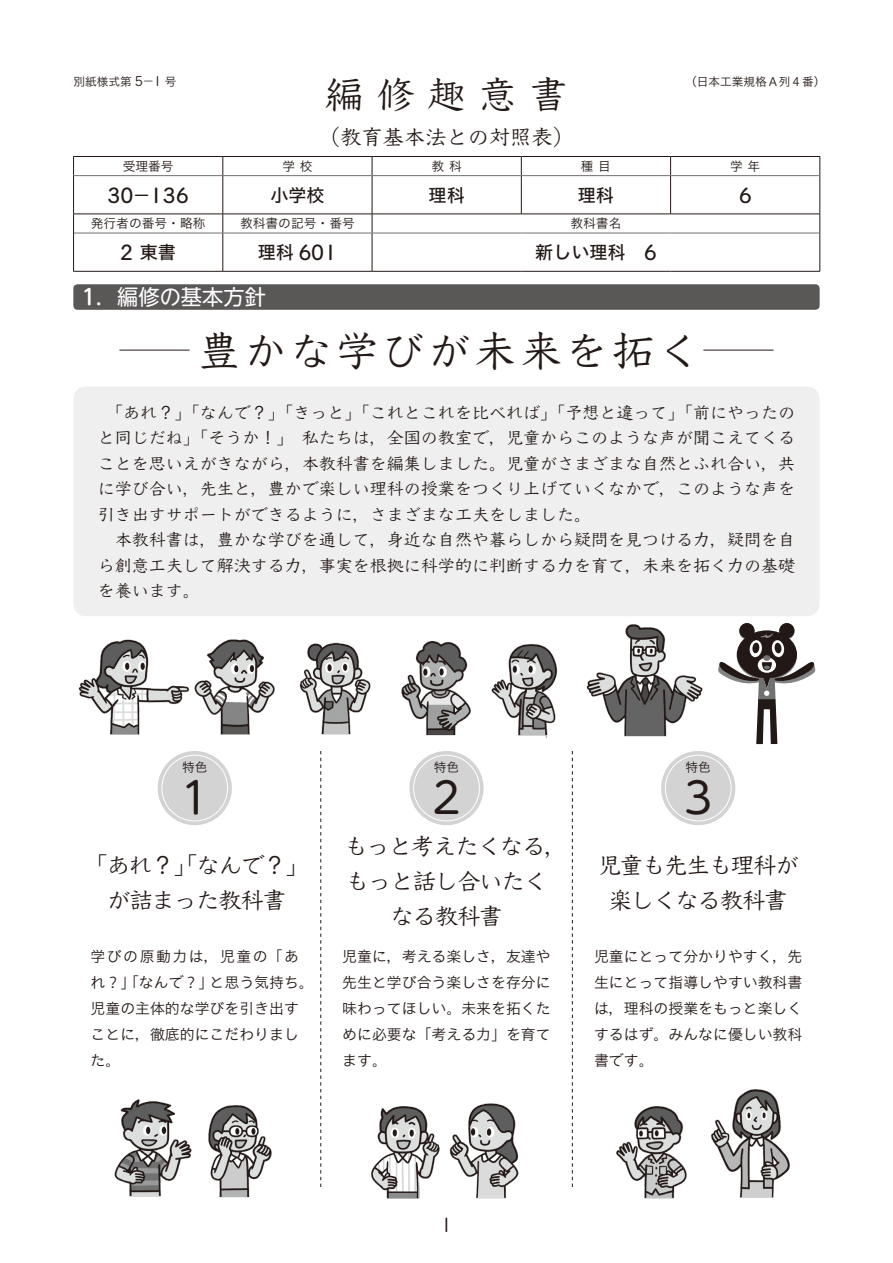
<style>
.page{position:relative;width:893px;height:1263px;background:#fff}
.page>*{position:absolute;margin:0;border:0;box-sizing:border-box;transform-origin:0 0}
.t1{font:500 42.45px "Yu T Kyo New H";letter-spacing:.08em;color:#231916}
.t2{font:42.45px "UD Shin M Go Pro";color:#231916}
.t3{font:500 38.25px "Yu T Kyo New H";color:#231916}
.t4{font:500 23.4px/35.1px "Yu T Kyo New H";letter-spacing:-.05em;color:#231916;text-align:center}
.t5{font:500 21.3px "Yu T Kyo New H";color:#231916}
.t6{font:21.3px "UD Shin M Go Pro";color:#fff}
.t7{font:700 19.95px "Yu T Kyo Oubun Std";color:#231916}
.t8{font:18.75px "Yu T Kyo Oubun Std Medium Alt";color:#231916}
.t9{font:18px "Hiragino UD Sans Std W5";color:#231916}
.t10{font:500 16.95px/25.5px "Yu T Kyo New H";color:#231916}
.t11{font:14.85px/26.1px "Kyo KG Kn Std W3";color:#231916;text-align:justify}
.t12{font:14.85px/26.1px "Hiragino UD Sans Std W3";color:#231916}
.t13{font:12.75px "Hiragino UD Sans Std W3";color:#231916}
.t14{font:11.7px "Hiragino UD Sans Std W3";color:#231916}
.s1{font-family:"Yu T Kyo Oubun Std Medium Alt";font-size:12.9px}
.s2{font-family:"Kyo KG Kn Std W3"}
.s3{font-family:"Yu T Kyo Oubun Std";font-weight:700;font-size:19.95px}
.s4{font-family:"Hiragino UD Sans Std W5";font-weight:400;font-size:18px}
.s5{font-family:"Kyo KG Kn Std W5"}
.s6{font-weight:500}
.s7{font-family:"Yu TUD Kyo";font-weight:500}
.s8{font-family:"Hiragino UD Sans Std W3"}
</style>
<div class="page">
<hr style="left:73px;top:156px;width:150px;height:1px;background:#231916">
<svg style="left:73px;top:157px;width:1px;height:19px"></svg>
<hr style="left:223px;top:156px;width:149px;height:1px;background:#231916">
<svg style="left:223px;top:157px;width:1px;height:18px"></svg>
<hr style="left:372px;top:156px;width:149px;height:1px;background:#231916">
<svg style="left:372px;top:157px;width:1px;height:18px"></svg>
<hr style="left:521px;top:156px;width:150px;height:1px;background:#231916">
<svg style="left:521px;top:157px;width:1px;height:18px"></svg>
<hr style="left:671px;top:156px;width:149px;height:1px;background:#231916">
<svg style="left:670px;top:157px;width:1px;height:18px"></svg>
<svg style="left:820px;top:157px;width:1px;height:19px"></svg>
<hr style="left:73px;top:176px;width:1px;height:38px;background:#231916">
<hr style="left:223px;top:176px;width:1px;height:38px;background:#231916">
<hr style="left:372px;top:176px;width:1px;height:38px;background:#231916">
<hr style="left:521px;top:176px;width:1px;height:38px;background:#231916">
<hr style="left:670px;top:176px;width:1px;height:38px;background:#231916">
<hr style="left:820px;top:176px;width:1px;height:38px;background:#231916">
<hr style="left:73px;top:214px;width:150px;height:1px;background:#231916">
<svg style="left:73px;top:214px;width:1px;height:19px"></svg>
<hr style="left:223px;top:214px;width:149px;height:1px;background:#231916">
<svg style="left:223px;top:214px;width:1px;height:19px"></svg>
<hr style="left:372px;top:214px;width:149px;height:1px;background:#231916">
<svg style="left:372px;top:214px;width:1px;height:19px"></svg>
<hr style="left:521px;top:214px;width:150px;height:1px;background:#231916">
<hr style="left:671px;top:214px;width:149px;height:1px;background:#231916">
<svg style="left:820px;top:214px;width:1px;height:19px"></svg>
<hr style="left:73px;top:233px;width:1px;height:38px;background:#231916">
<hr style="left:223px;top:233px;width:1px;height:38px;background:#231916">
<hr style="left:372px;top:233px;width:1px;height:38px;background:#231916">
<hr style="left:820px;top:233px;width:1px;height:38px;background:#231916">
<hr style="left:73px;top:271px;width:150px;height:1px;background:#231916">
<hr style="left:223px;top:271px;width:149px;height:1px;background:#231916">
<hr style="left:372px;top:271px;width:149px;height:1px;background:#231916">
<hr style="left:521px;top:271px;width:150px;height:1px;background:#231916">
<hr style="left:671px;top:271px;width:149px;height:1px;background:#231916">
<hr style="left:74px;top:175px;width:149px;height:1px;background:#727171">
<hr style="left:223px;top:175px;width:149px;height:1px;background:#727171">
<hr style="left:372px;top:175px;width:149px;height:1px;background:#727171">
<hr style="left:521px;top:175px;width:150px;height:1px;background:#727171">
<hr style="left:671px;top:175px;width:149px;height:1px;background:#727171">
<hr style="left:74px;top:233px;width:149px;height:1px;background:#727171">
<hr style="left:223px;top:233px;width:149px;height:1px;background:#727171">
<hr style="left:372px;top:233px;width:149px;height:1px;background:#727171">
<hr style="left:521px;top:233px;width:150px;height:1px;background:#727171">
<hr style="left:671px;top:233px;width:149px;height:1px;background:#727171">
<hr style="left:119px;top:350px;width:71px;height:1px;background:#231916">
<hr style="left:703px;top:350px;width:70px;height:1px;background:#231916">
<div style="left:73px;top:284px;width:747px;height:26px;background:#5a5757;border-radius:4px"></div>
<div style="left:73px;top:387px;width:747px;height:229px;background:#efefef;border-radius:13px"></div>
<div style="left:158px;top:751px;width:74px;height:74px;background:#d3d3d4;border-radius:50%"></div>
<div style="left:161px;top:755px;width:67px;height:66px;border:1px solid #fff;border-radius:50%"></div>
<div style="left:409px;top:751px;width:75px;height:74px;background:#d3d3d4;border-radius:50%"></div>
<div style="left:413px;top:755px;width:67px;height:66px;border:1px solid #fff;border-radius:50%"></div>
<div style="left:661px;top:751px;width:74px;height:74px;background:#d3d3d4;border-radius:50%"></div>
<div style="left:665px;top:755px;width:66px;height:66px;border:1px solid #fff;border-radius:50%"></div>
<svg style="left:320px;top:751px;width:1px;height:436px"></svg>
<svg style="left:572px;top:751px;width:1px;height:436px"></svg>
<img style="left:586px;top:624px;width:117px;height:113px">
<div style="left:739px;top:623px;width:16px;height:15px;background:#221815;border-radius:50%"></div>
<div style="left:779px;top:623px;width:15px;height:15px;background:#221815;border-radius:50%"></div>
<svg style="left:718px;top:633px;width:98px;height:111px"></svg>
<img style="left:497px;top:644px;width:61px;height:94px">
<img style="left:299px;top:642px;width:72px;height:93px">
<img style="left:196px;top:639px;width:79px;height:96px">
<img style="left:401px;top:641px;width:96px;height:95px">
<img style="left:711px;top:1089px;width:80px;height:109px">
<img style="left:616px;top:1106px;width:71px;height:93px">
<img style="left:114px;top:1099px;width:67px;height:98px">
<img style="left:181px;top:1105px;width:91px;height:93px">
<img style="left:370px;top:1106px;width:60px;height:93px">
<img style="left:430px;top:1103px;width:89px;height:96px">
<img style="left:78px;top:639px;width:118px;height:96px">
<p class="t14" style="left:73px;top:73px;width:105px">別紙様式第 <span class="s1">5 1</span> 号</p>
<h2 class="t3" style="left:325px;top:68px;width:244px">編 修 趣 意 書</h2>
<p class="t5" style="left:319px;top:122px;width:257px">（教育基本法との対照表）</p>
<p class="t14" style="left:685px;top:73px;width:142px">（日本工業規格Ａ列４番）</p>
<p class="t13" style="left:123px;top:156px;width:53px">受理番号</p>
<p class="t13" style="left:282px;top:156px;width:32px">学校</p>
<p class="t13" style="left:432px;top:156px;width:32px">教科</p>
<p class="t13" style="left:581px;top:156px;width:32px">種目</p>
<p class="t13" style="left:730px;top:156px;width:32px">学年</p>
<p class="t7" style="left:108px;top:185px;width:83px">30 136</p>
<p class="t9" style="left:270px;top:181px;width:56px">小学校</p>
<p class="t9" style="left:429px;top:181px;width:38px">理科</p>
<p class="t9" style="left:578px;top:181px;width:38px">理科</p>
<p class="t7" style="left:739px;top:185px;width:14px">6</p>
<p class="t13" style="left:91px;top:214px;width:116px">発行者<span class="s2">の</span>番号・略称</p>
<p class="t13" style="left:240px;top:214px;width:116px">教科書<span class="s2">の</span>記号・番号</p>
<p class="t13" style="left:570px;top:214px;width:53px">教科書名</p>
<p class="t9" style="left:120px;top:239px;width:57px"><span class="s3">2</span> 東書</p>
<p class="t7" style="left:258px;top:243px;width:81px"><span class="s4">理科</span> 601</p>
<p class="t9" style="left:535px;top:239px;width:123px">新<span class="s5">しい</span>理科　<span class="s3">6</span></p>
<p class="t6" style="left:82px;top:280px;width:186px"><span class="s6">1</span>．編修の基本方針</p>
<h1 class="t1" style="left:198px;top:321px;width:503px">豊かな学びが未来を拓く</h1>
<p class="t10" style="left:98px;top:400px;width:699px">　「あれ？」「なんで？」「きっと」「これとこれを比べれば」「予想と違って」「前にやったのと同じだね」「そうか！」　私たちは，全国の教室で，児童からこのような声が聞こえてくることを思いえがきながら，本教科書を編集しました。児童がさまざまな自然とふれ合い，共に学び合い，先生と，豊かで楽しい理科の授業をつくり上げていくなかで，このような声を引き出すサポートができるように，さまざまな工夫をしました。<br>　本教科書は，豊かな学びを通して，身近な自然や暮らしから疑問を見つける力，疑問を自ら創意工夫して解決する力，事実を根拠に科学的に判断する力を育て，未来を拓く力の基礎を養います。</p>
<p class="t13" style="left:182px;top:757px;width:27px">特色</p>
<h1 class="t2" style="left:181px;top:763px;width:30px">1</h1>
<h3 class="t4" style="left:85px;top:848px;width:226px">「あれ？」「なんで？」が詰まった教科書</h3>
<p class="t12" style="left:91px;top:942px;width:225px">学<span class="s2">びの</span>原動力<span class="s2">は</span><span class="s7">，</span>児童<span class="s2">の</span>「<span class="s2">あれ</span>？」「<span class="s2">なんで</span>？」<span class="s2">と</span>思<span class="s2">う</span>気持<span class="s2">ち</span><span class="s7">。</span>児童<span class="s2">の</span>主体的<span class="s2">な</span>学<span class="s2">びを</span>引<span class="s2">き</span>出<span class="s2">す</span></p>
<p class="t11" style="left:91px;top:1021px;width:210px">ことに<span class="s7">，</span><span class="s8">徹底的</span>にこだわりました<span class="s7">。</span></p>
<p class="t13" style="left:434px;top:757px;width:27px">特色</p>
<h1 class="t2" style="left:432px;top:763px;width:30px">2</h1>
<h3 class="t4" style="left:344px;top:829px;width:225px">もっと考えたくなる，</h3>
<h3 class="t4" style="left:346px;top:864px;width:203px">もっと話し合いたく</h3>
<h3 class="t4" style="left:390px;top:899px;width:114px">なる教科書</h3>
<p class="t12" style="left:342px;top:942px;width:210px">児童<span class="s2">に</span><span class="s7">，</span>考<span class="s2">える</span>楽<span class="s2">しさ</span><span class="s7">，</span>友達<span class="s2">や</span>先生<span class="s2">と</span>学<span class="s2">び</span>合<span class="s2">う</span>楽<span class="s2">しさを</span>存分<span class="s2">に</span></p>
<p class="t11" style="left:342px;top:995px;width:210px"><span class="s8">味</span>わってほしい<span class="s7">。</span><span class="s8">未来</span>を<span class="s8">拓</span>くために<span class="s8">必要</span>な<span class="s8">「考</span>える<span class="s8">力」</span>を<span class="s8">育</span>てます<span class="s7">。</span></p>
<p class="t13" style="left:685px;top:757px;width:27px">特色</p>
<h1 class="t2" style="left:684px;top:763px;width:30px">3</h1>
<h3 class="t4" style="left:598px;top:848px;width:203px">児童も先生も理科が楽しくなる教科書</h3>
<p class="t11" style="left:594px;top:943px;width:210px"><span class="s8">児童</span>にとって<span class="s8">分</span>かりやすく<span class="s7">，</span><span class="s8">先生</span>にとって<span class="s8">指導</span>しやすい<span class="s8">教科書</span>は<span class="s7">，</span><span class="s8">理科</span>の<span class="s8">授業</span>をもっと<span class="s8">楽</span>しくするはず<span class="s7">。</span>みんなに<span class="s8">優</span>しい<span class="s8">教科書</span>です<span class="s7">。</span></p>
<p class="t8" style="left:440px;top:1216px;width:14px">1</p>
</div>
